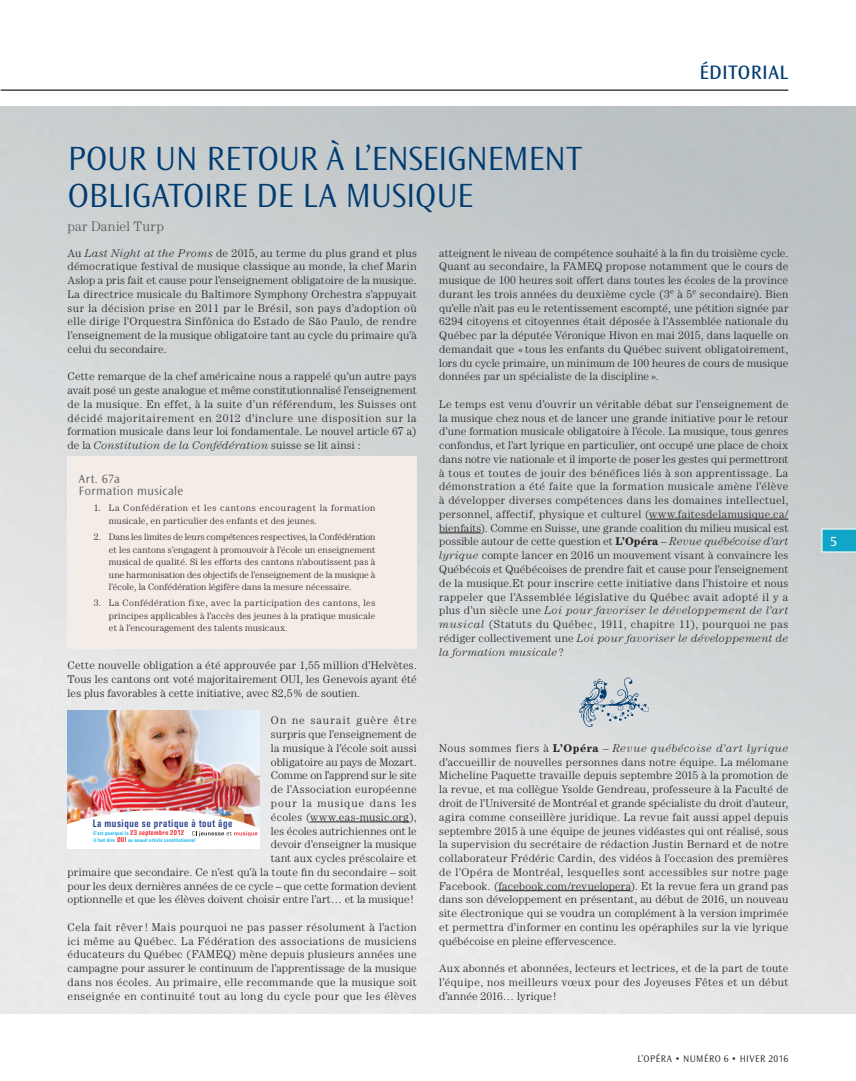
<style>
.page{position:relative;width:856px;height:1081px;background:#fff}
.page>*{position:absolute;margin:0;border:0;box-sizing:border-box;transform-origin:0 0}
.t1{font:300 35px/37.5px "Ocean Sans Std Opera";letter-spacing:-.01em;color:#003c72}
.t2{font:20.25px "Ocean Sans Std Opera";letter-spacing:.02em;color:#003c72}
.t3{font:300 13.75px "ITC Century Std Opera";letter-spacing:.025em;color:#57585a}
.t4{font:13.75px "Ocean Sans Std Opera";color:#fff}
.t5{font:300 12.5px/12.5px "Ocean Sans Std Opera";letter-spacing:.025em;color:#57585a}
.t6{font:300 11.25px/13.8px "ITC Century Std Opera";letter-spacing:.015em;color:#231f20;text-align:justify}
.t7{font:600 condensed 11px "Eurostile Next LT Pro";letter-spacing:.05em;color:#253f8e}
.t8{font:300 10px "Ocean Sans Std Opera";letter-spacing:.04em;color:#231f20}
.t9{font:300 9.38px/12.5px "ITC Century Std Opera";letter-spacing:.02em;color:#231f20;text-align:justify}
.t10{font:300 9.38px/12.5px "ITC Century Std Opera";letter-spacing:.05em;color:#231f20}
.t11{font:600 condensed 5.5px/6.4px "Eurostile Next LT Pro";letter-spacing:.05em;color:#00aeef}
.s1{font-style:italic}
.s2{font-size:7.38px;color:#ee1d23}
.s3{font-weight:700}
</style>
<div class="page">
<hr style="left:1px;top:89px;width:787px;height:2px;background:#231f20">
<img style="left:0;top:107px;width:855px;height:906px">
<hr style="left:310px;top:821px;width:99px;height:1px;background:#231f20">
<div style="left:68px;top:456px;width:348px;height:192px;background:#f3ece7"></div>
<hr style="left:649px;top:518px;width:139px;height:1px;background:#231f20">
<hr style="left:439px;top:532px;width:41px;height:1px;background:#231f20">
<hr style="left:498px;top:890px;width:132px;height:1px;background:#231f20">
<img style="left:579px;top:677px;width:69px;height:49px">
<img style="left:68px;top:710px;width:191px;height:99px">
<div style="left:68px;top:809px;width:191px;height:39px;background:#231f20;opacity:.24"></div>
<svg style="left:68px;top:810px;width:196px;height:41px"></svg>
<svg style="left:821px;top:528px;width:34px;height:24px"></svg>
<h1 class="t1" style="left:68px;top:140px;width:516px">POUR UN RETOUR À L’ENSEIGNEMENT<br>OBLIGATOIRE DE LA MUSIQUE</h1>
<p class="t3" style="left:68px;top:218px;width:98px">par Daniel Turp</p>
<h2 class="t2" style="left:699px;top:61px;width:90px">ÉDITORIAL</h2>
<p class="t6" style="left:68px;top:245px;width:350px">Au <span class="s1">Last Night at the Proms</span> de 2015, au terme du plus grand et plus démocratique festival de musique classique au monde, la chef Marin Aslop a pris fait et cause pour l’enseignement obligatoire de la musique.<br>La directrice musicale du Baltimore Symphony Orchestra s’appuyait sur la décision prise en 2011 par le Brésil, son pays d’adoption où elle dirige l’Orquestra Sinfônica do Estado de São Paulo, de rendre l’enseignement de la musique obligatoire tant au cycle du primaire qu’à celui du secondaire.</p>
<p class="t6" style="left:68px;top:369px;width:350px">Cette remarque de la chef américaine nous a rappelé qu’un autre pays avait posé un geste analogue et même constitutionnalisé l’enseignement de la musique. En effet, à la suite d’un référendum, les Suisses ont décidé majoritairement en 2012 d’inclure une disposition sur la formation musicale dans leur loi fondamentale. Le nouvel article 67 a) de la <span class="s1">Constitution de la Confédération</span> suisse se lit ainsi :</p>
<p class="t5" style="left:79px;top:472px;width:106px">Art. 67a<br>Formation musicale</p>
<p class="t10" style="left:109px;top:501px;width:268px;text-indent:-15px">1. La Confédération et les cantons encouragent la formation musicale, en particulier des enfants et des jeunes.</p>
<p class="t9" style="left:109px;top:530px;width:268px;text-indent:-15px">2. Dans les limites de leurs compétences respectives, la Confédération et les cantons s’engagent à promouvoir à l’école un enseignement musical de qualité. Si les efforts des cantons n’aboutissent pas à une harmonisation des objectifs de l’enseignement de la musique à l’école, la Confédération légifère dans la mesure nécessaire.</p>
<p class="t9" style="left:109px;top:596px;width:268px;text-indent:-15px">3. La Confédération fixe, avec la participation des cantons, les principes applicables à l’accès des jeunes à la pratique musicale et à l’encouragement des talents musicaux.</p>
<p class="t6" style="left:68px;top:658px;width:350px">Cette nouvelle obligation a été approuvée par 1,55 million d’Helvètes.<br>Tous les cantons ont voté majoritairement OUI, les Genevois ayant été les plus favorables à cette initiative, avec 82,5% de soutien.</p>
<p class="t6" style="left:68px;top:713px;width:350px;text-align:right">On ne saurait guère être<br>surpris que l’enseignement de<br>la musique à l’école soit aussi<br>obligatoire au pays de Mozart.<br>Comme on l’apprend sur le site<br>de l’Association européenne<br>pour la musique dans les<br>écoles (www.eas-music.org),<br>les écoles autrichiennes ont le<br>devoir d’enseigner la musique<br>tant aux cycles préscolaire et<br>primaire que secondaire. Ce n’est qu’à la toute fin du secondaire – soit pour les deux dernières années de ce cycle – que cette formation devient optionnelle et que les élèves doivent choisir entre l’art… et la musique!</p>
<p class="t6" style="left:68px;top:919px;width:350px">Cela fait rêver! Mais pourquoi ne pas passer résolument à l’action ici même au Québec. La Fédération des associations de musiciens éducateurs du Québec (FAMEQ) mène depuis plusieurs années une campagne pour assurer le continuum de l’apprentissage de la musique dans nos écoles. Au primaire, elle recommande que la musique soit enseignée en continuité tout au long du cycle pour que les élèves</p>
<p class="t7" style="left:93px;top:816px;width:141px">La musique se pratique à tout âge</p>
<p class="t11" style="left:93px;top:829px;width:103px">C’est pourquoi le <span class="s2">23 septembre 2012<br></span>il faut dire <span class="s2">OUI</span> au nouvel article constitutionnel</p>
<p class="t6" style="left:439px;top:245px;width:350px">atteignent le niveau de compétence souhaité à la fin du troisième cycle.<br>Quant au secondaire, la FAMEQ propose notamment que le cours de musique de 100 heures soit offert dans toutes les écoles de la province durant les trois années du deuxième cycle (3<sup>e</sup> à 5<sup>e</sup> secondaire). Bien qu’elle n’ait pas eu le retentissement escompté, une pétition signée par 6294 citoyens et citoyennes était déposée à l’Assemblée nationale du Québec par la députée Véronique Hivon en mai 2015, dans laquelle on demandait que « tous les enfants du Québec suivent obligatoirement, lors du cycle primaire, un minimum de 100 heures de cours de musique données par un spécialiste de la discipline ».</p>
<p class="t6" style="left:439px;top:397px;width:350px">Le temps est venu d’ouvrir un véritable débat sur l’enseignement de la musique chez nous et de lancer une grande initiative pour le retour d’une formation musicale obligatoire à l’école. La musique, tous genres confondus, et l’art lyrique en particulier, ont occupé une place de choix dans notre vie nationale et il importe de poser les gestes qui permettront à tous et toutes de jouir des bénéfices liés à son apprentissage. La démonstration a été faite que la formation musicale amène l’élève à développer diverses compétences dans les domaines intellectuel, personnel, affectif, physique et culturel (www.faitesdelamusique.ca/ bienfaits). Comme en Suisse, une grande coalition du milieu musical est possible autour de cette question et <span class="s3">L’Opéra</span> – <span class="s1">Revue québécoise d’art lyrique</span> compte lancer en 2016 un mouvement visant à convaincre les Québécois et Québécoises de prendre fait et cause pour l’enseignement de la musique.Et pour inscrire cette initiative dans l’histoire et nous rappeler que l’Assemblée législative du Québec avait adopté il y a plus d’un siècle une <span class="s1">Loi pour favoriser le développement de l’art musical</span> (Statuts du Québec, 1911, chapitre 11), pourquoi ne pas rédiger collectivement une <span class="s1">Loi pour favoriser le développement de la formation musicale</span>?</p>
<p class="t6" style="left:439px;top:740px;width:350px">Nous sommes fiers à <span class="s3">L’Opéra</span> – <span class="s1">Revue québécoise d’art lyrique </span>d’accueillir de nouvelles personnes dans notre équipe. La mélomane Micheline Paquette travaille depuis septembre 2015 à la promotion de la revue, et ma collègue Ysolde Gendreau, professeure à la Faculté de droit de l’Université de Montréal et grande spécialiste du droit d’auteur, agira comme conseillère juridique. La revue fait aussi appel depuis septembre 2015 à une équipe de jeunes vidéastes qui ont réalisé, sous la supervision du secrétaire de rédaction Justin Bernard et de notre collaborateur Frédéric Cardin, des vidéos à l’occasion des premières de l’Opéra de Montréal, lesquelles sont accessibles sur notre page Facebook. (facebook.com/revuelopera). Et la revue fera un grand pas dans son développement en présentant, au début de 2016, un nouveau site électronique qui se voudra un complément à la version imprimée et permettra d’informer en continu les opéraphiles sur la vie lyrique québécoise en pleine effervescence.</p>
<p class="t6" style="left:439px;top:960px;width:350px">Aux abonnés et abonnées, lecteurs et lectrices, et de la part de toute l’équipe, nos meilleurs vœux pour des Joyeuses Fêtes et un début d’année 2016… lyrique!</p>
<p class="t8" style="left:637px;top:1052px;width:152px">L’OPÉRA • NUMÉRO 6 • HIVER 2016</p>
<p class="t4" style="left:829px;top:533px;width:8px">5</p>
</div>
